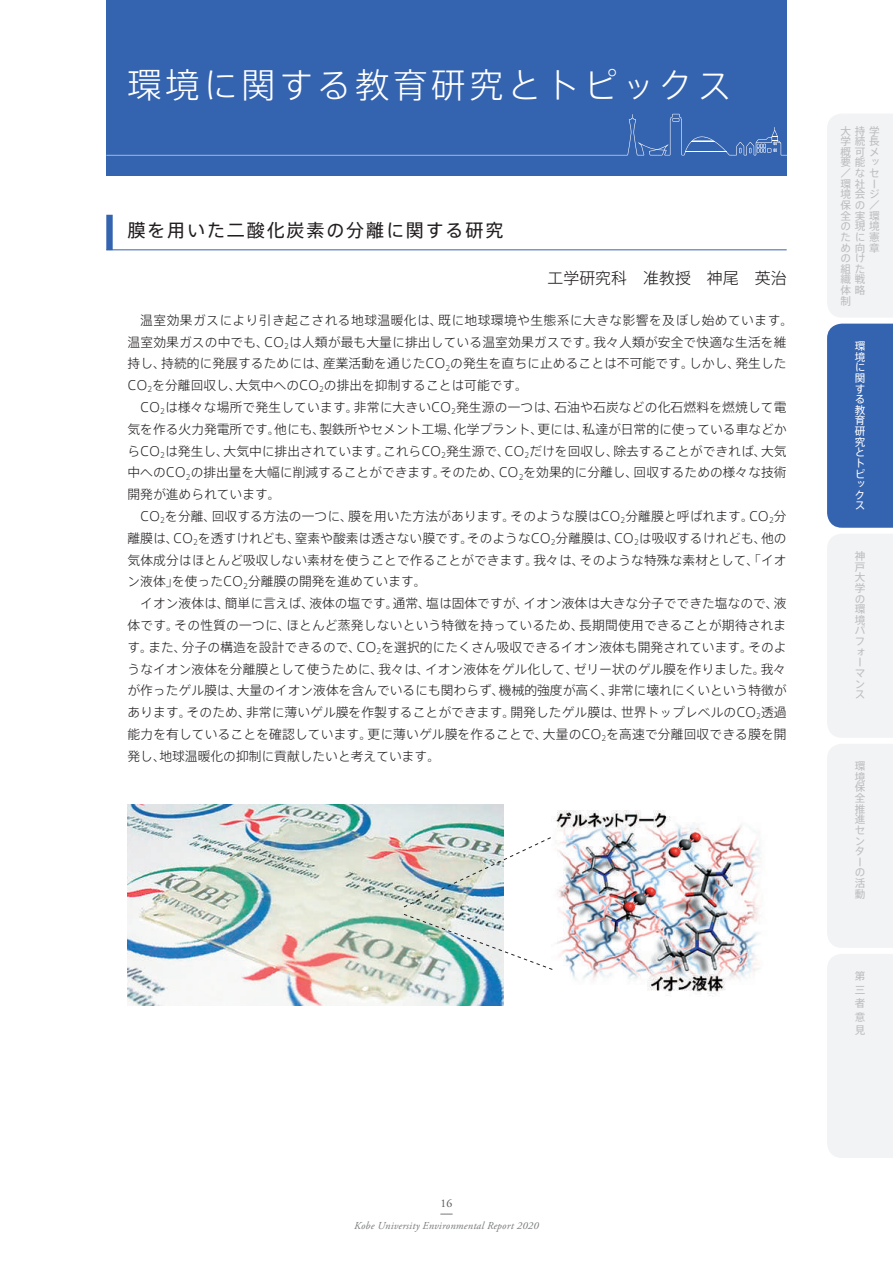
<style>
.page{position:relative;width:893px;height:1263px;background:#fff}
.page>*{position:absolute;margin:0;border:0;box-sizing:border-box;transform-origin:0 0}
.t1{font:300 34.5px "Axis Std";letter-spacing:.1em;color:#fff}
.t2{font:18px "Axis Std";letter-spacing:.1em;color:#231f20}
.t3{font:300 15.9px "Axis Std";color:#231f20}
.t4{font:300 12.75px/21.8px "Axis Std";letter-spacing:.005em;color:#231f20;text-align:justify}
.t5{font:11.7px "Adobe Garamond Pro";color:#57585a}
.t6{font:10.65px/10.6px "Axis Std";color:#bcbdc0}
.t7{font:italic 10.65px "Adobe Garamond Pro";letter-spacing:.02em;color:#76787b}
.t8{font:10.65px/10.6px "Axis Std";color:#fff}
</style>
<div class="page">
<div style="left:106px;top:215px;width:7px;height:35px;background:#3463af"></div>
<hr style="left:106px;top:249px;width:681px;height:1px;background:#3463af">
<img style="left:128px;top:805px;width:376px;height:200px">
<img style="left:551px;top:810px;width:210px;height:186px">
<img style="left:403px;top:836px;width:150px;height:134px">
<div style="left:106px;top:0;width:681px;height:176px;background:#3463af"></div>
<svg style="left:106px;top:114px;width:681px;height:41px"></svg>
<div style="left:827px;top:114px;width:66px;height:203px;background:#f2f3f4"></div>
<div style="left:827px;top:324px;width:66px;height:204px;background:#3463af"></div>
<div style="left:827px;top:534px;width:66px;height:204px;background:#f2f3f4"></div>
<div style="left:827px;top:744px;width:66px;height:204px;background:#f2f3f4"></div>
<div style="left:827px;top:954px;width:66px;height:204px;background:#f2f3f4"></div>
<svg style="left:440px;top:1214px;width:13px;height:1px"></svg>
<h1 class="t1" style="left:127px;top:60px;width:606px">環境に関する教育研究とトピックス</h1>
<h2 class="t2" style="left:128px;top:217px;width:377px">膜を用いた二酸化炭素の分離に関する研究</h2>
<p class="t3" style="left:547px;top:266px;width:241px">工学研究科　准教授　神尾　英治</p>
<p class="t4" style="left:128px;top:308px;width:667px;text-align:left;text-indent:13px">温室効果ガスにより引き起こされる地球温暖化は、既に地球環境や生態系に大きな影響を及ぼし始めています。温室効果ガスの中でも、CO<sub>2</sub>は人類が最も大量に排出している温室効果ガスです。我々人類が安全で快適な生活を維持し、持続的に発展するためには、産業活動を通じたCO<sub>2</sub>の発生を直ちに止めることは不可能です。しかし、発生したCO<sub>2</sub>を分離回収し、大気中へのCO<sub>2</sub>の排出を抑制することは可能です。</p>
<p class="t4" style="left:128px;top:396px;width:661px;text-indent:13px">CO<sub>2</sub>は様々な場所で発生しています。非常に大きいCO<sub>2</sub>発生源の一つは、石油や石炭などの化石燃料を燃焼して電気を作る火力発電所です。他にも、製鉄所やセメント工場、化学プラント、更には、私達が日常的に使っている車などからCO<sub>2</sub>は発生し、大気中に排出されています。これらCO<sub>2</sub>発生源で、CO<sub>2</sub>だけを回収し、除去することができれば、大気中へのCO<sub>2</sub>の排出量を大幅に削減することができます。そのため、CO<sub>2</sub>を効果的に分離し、回収するための様々な技術開発が進められています。</p>
<p class="t4" style="left:128px;top:504px;width:661px;text-indent:13px">CO<sub>2</sub>を分離、回収する方法の一つに、膜を用いた方法があります。そのような膜はCO<sub>2</sub>分離膜と呼ばれます。CO<sub>2</sub>分離膜は、CO<sub>2</sub>を透すけれども、窒素や酸素は透さない膜です。そのようなCO<sub>2</sub>分離膜は、CO<sub>2</sub>は吸収するけれども、他の気体成分はほとんど吸収しない素材を使うことで作ることができます。我々は、そのような特殊な素材として、「イオン液体」を使ったCO<sub>2</sub>分離膜の開発を進めています。</p>
<p class="t4" style="left:128px;top:592px;width:661px;text-indent:13px">イオン液体は、簡単に言えば、液体の塩です。通常、塩は固体ですが、イオン液体は大きな分子でできた塩なので、液体です。その性質の一つに、ほとんど蒸発しないという特徴を持っているため、長期間使用できることが期待されます。また、分子の構造を設計できるので、CO<sub>2</sub>を選択的にたくさん吸収できるイオン液体も開発されています。そのようなイオン液体を分離膜として使うために、我々は、イオン液体をゲル化して、ゼリー状のゲル膜を作りました。我々が作ったゲル膜は、大量のイオン液体を含んでいるにも関わらず、機械的強度が高く、非常に壊れにくいという特徴があります。そのため、非常に薄いゲル膜を作製することができます。開発したゲル膜は、世界トップレベルのCO<sub>2</sub>透過能力を有していることを確認しています。更に薄いゲル膜を作ることで、大量のCO<sub>2</sub>を高速で分離回収できる膜を開発し、地球温暖化の抑制に貢献したいと考えています。</p>
<p class="t6" style="left:840px;top:125px;width:41px">大持学学続長概可メ要能ッ／なセ環社ー境会ジ保の／全実環の現境たに憲め向章のけ<br>組た<br>織戦<br>体略<br>制</p>
<p class="t8" style="left:855px;top:340px;width:12px">環境に関する教育研究とトピックス</p>
<p class="t6" style="left:855px;top:550px;width:12px">神戸大学の環境パフォーマンス</p>
<p class="t6" style="left:855px;top:760px;width:12px">環境保全推進センターの活動</p>
<p class="t6" style="left:855px;top:969px;width:12px;line-height:13.5px;text-align:justify">第三者意見</p>
<p class="t5" style="left:441px;top:1196px;width:13px">16</p>
<p class="t7" style="left:354px;top:1219px;width:186px">Kobe University Environmental Report 2020</p>
</div>
